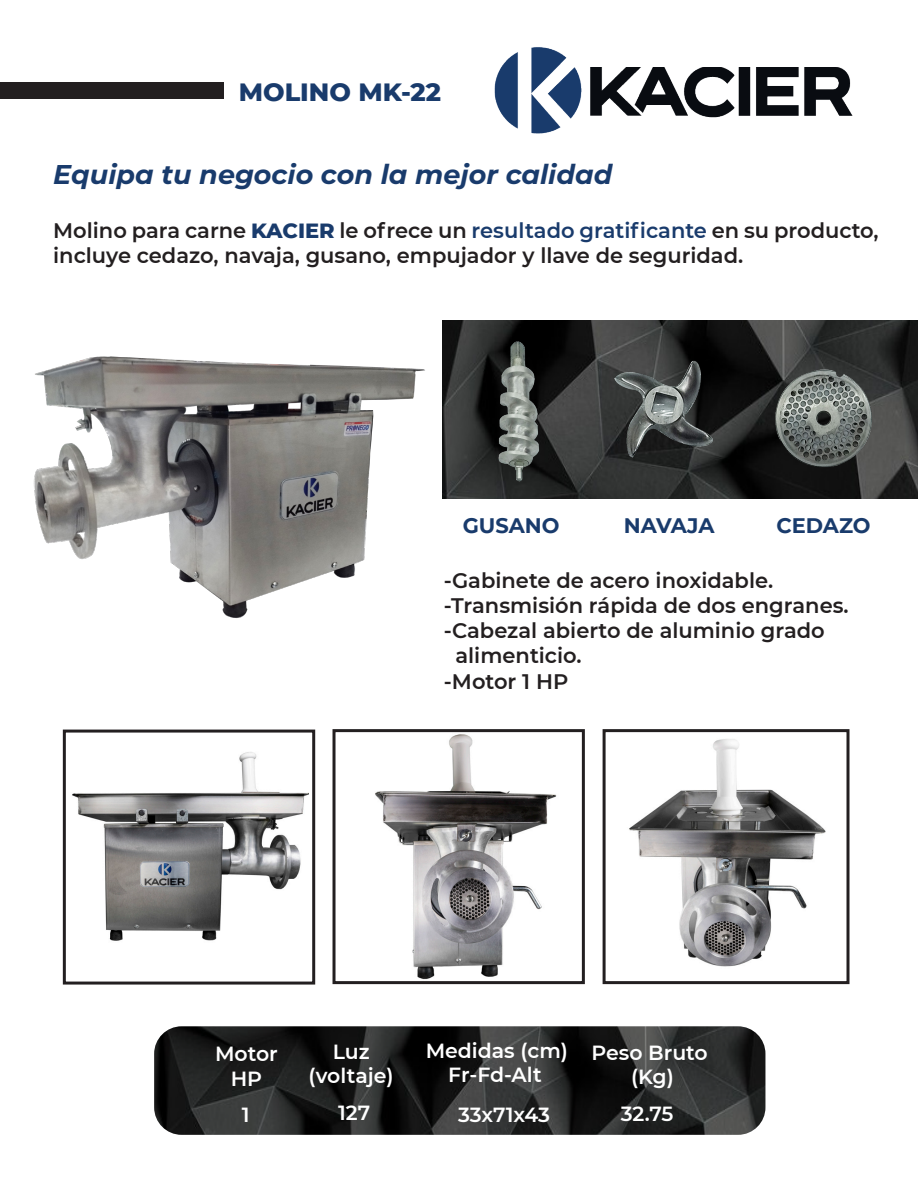
<style>
.page{position:relative;width:918px;height:1188px;background:#fff}
.page>*{position:absolute;margin:0;border:0;box-sizing:border-box;transform-origin:0 0}
.t1{font:italic 700 27px "Montserrat";color:#193b6c}
.t2{font:800 25.5px "Montserrat";color:#193b6c}
.t3{font:600 21px/25.2px "Montserrat";color:#231f20}
.t4{font:700 21px "Montserrat";color:#193b6c}
.t5{font:600 20.4px/24.6px "Montserrat";color:#fff;text-align:center}
.s1{font-weight:800;color:#193b6c}
.s2{color:#193b6c}
</style>
<div class="page">
<img style="left:629px;top:739px;width:197px;height:228px">
<div style="left:603px;top:729px;width:247px;height:255px;border:3px solid #231f20"></div>
<img style="left:375px;top:734px;width:182px;height:246px">
<div style="left:333px;top:729px;width:252px;height:255px;border:3px solid #231f20"></div>
<img style="left:442px;top:320px;width:476px;height:178px">
<img style="left:72px;top:752px;width:236px;height:189px">
<img style="left:590px;top:68px;width:262px;height:50px">
<img style="left:494px;top:47px;width:88px;height:87px">
<div style="left:0;top:82px;width:224px;height:16px;background:#231f20"></div>
<img style="left:33px;top:356px;width:392px;height:262px">
<img style="left:459px;top:336px;width:116px;height:154px">
<img style="left:604px;top:340px;width:131px;height:142px">
<img style="left:758px;top:353px;width:131px;height:130px">
<img style="left:154px;top:1026px;width:611px;height:109px">
<div style="left:63px;top:730px;width:252px;height:255px;border:3px solid #231f20"></div>
<p class="t2" style="left:239px;top:73px;width:204px">MOLINO MK-22</p>
<p class="t1" style="left:53px;top:155px;width:561px">Equipa tu negocio con la mejor calidad</p>
<p class="t3" style="left:53px;top:217px;width:827px">Molino para carne <span class="s1">KACIER</span> le ofrece un <span class="s2">resultado gratificante</span> en su producto, incluye cedazo, navaja, gusano, empujador y llave de seguridad.</p>
<p class="t4" style="left:463px;top:511px;width:98px">GUSANO</p>
<p class="t4" style="left:624px;top:511px;width:92px">NAVAJA</p>
<p class="t4" style="left:776px;top:511px;width:96px">CEDAZO</p>
<p class="t3" style="left:444px;top:567px;width:331px">-Gabinete de acero inoxidable.</p>
<p class="t3" style="left:444px;top:592px;width:406px">-Transmisión rápida de dos engranes.</p>
<p class="t3" style="left:444px;top:617px;width:382px">-Cabezal abierto de aluminio grado</p>
<p class="t3" style="left:455px;top:642px;width:128px">alimenticio.</p>
<p class="t3" style="left:444px;top:668px;width:126px">-Motor 1 HP</p>
<p class="t5" style="left:215px;top:1041px;width:64px">Motor<br>HP</p>
<p class="t5" style="left:242px;top:1102px;width:9px">1</p>
<p class="t5" style="left:309px;top:1038px;width:87px">Luz (voltaje)</p>
<p class="t5" style="left:338px;top:1100px;width:34px">127</p>
<p class="t5" style="left:426px;top:1037px;width:144px">Medidas (cm)<br>Fr-Fd-Alt</p>
<p class="t5" style="left:458px;top:1101px;width:93px">33x71x43</p>
<p class="t5" style="left:621px;top:1100px;width:54px">32.75</p>
<p class="t5" style="left:592px;top:1039px;width:118px">Peso Bruto (Kg)</p>
</div>
